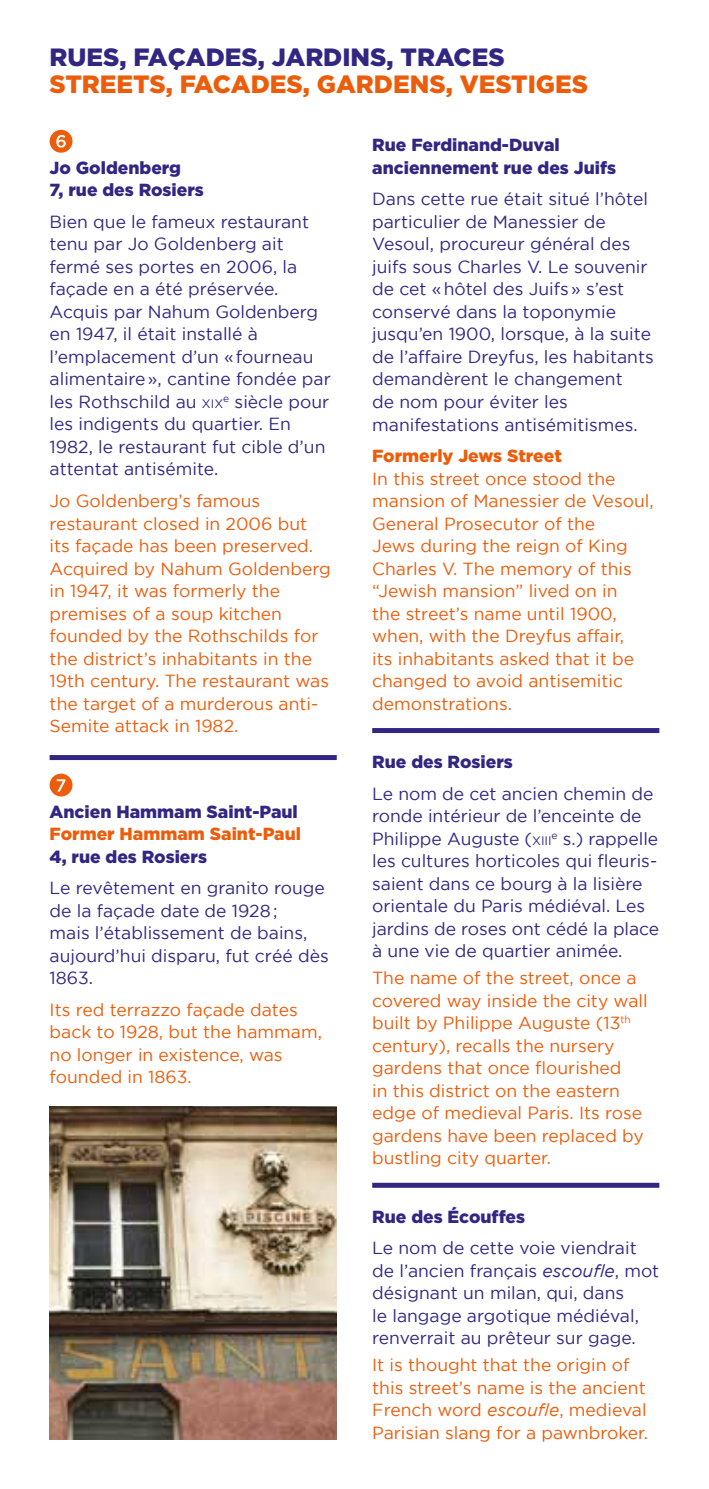
<style>
.page{position:relative;width:709px;height:1489px;background:#fff}
.page>*{position:absolute;margin:0;border:0;box-sizing:border-box;transform-origin:0 0}
.t1{font:900 25px "Gotham";color:#eb5d0b}
.t2{font:900 25px "Gotham";color:#312783}
.t3{font:17.5px/22.5px "Gotham";color:#312783}
.t4{font:17.5px/22.5px "Gotham";color:#eb5d0b}
.t5{font:900 17.5px/22.5px "Gotham";color:#312783}
.t6{font:900 17.5px "Gotham";color:#eb5d0b}
.s1{font-size:12.25px}
.s2{font-style:italic}
</style>
<div class="page">
<div style="left:50px;top:130px;width:22px;height:23px;background:#eb5d0b;border-radius:50%"></div>
<svg style="left:56px;top:135px;width:10px;height:13px"></svg>
<div style="left:50px;top:755px;width:287px;height:5px;background:#312783"></div>
<div style="left:50px;top:773px;width:22px;height:23px;background:#eb5d0b;border-radius:50%"></div>
<svg style="left:57px;top:779px;width:8px;height:12px"></svg>
<div style="left:372px;top:728px;width:287px;height:5px;background:#312783"></div>
<div style="left:372px;top:1182px;width:287px;height:5px;background:#312783"></div>
<img style="left:50px;top:1106px;width:287px;height:333px">
<h1 class="t2" style="left:50px;top:42px;width:456px">RUES, FAÇADES, JARDINS, TRACES</h1>
<h1 class="t1" style="left:50px;top:69px;width:540px">STREETS, FACADES, GARDENS, VESTIGES</h1>
<p class="t5" style="left:50px;top:156px;width:156px">Jo Goldenberg<br>7, rue des Rosiers</p>
<p class="t3" style="left:50px;top:210px;width:283px">Bien que le fameux restaurant tenu par Jo Goldenberg ait fermé ses portes en 2006, la façade en a été préservée.<br>Acquis par Nahum Goldenberg en 1947, il était installé à l’emplacement d’un «fourneau alimentaire», cantine fondée par les Rothschild au <span class="s1">XIX</span><sup>e</sup> siècle pour les indigents du quartier. En<br>1982, le restaurant fut cible d’un attentat antisémite.</p>
<p class="t4" style="left:50px;top:489px;width:283px">Jo Goldenberg’s famous restaurant closed in 2006 but its façade has been preserved.<br>Acquired by Nahum Goldenberg in 1947, it was formerly the premises of a soup kitchen founded by the Rothschilds for the district’s inhabitants in the<br>19th century. The restaurant was the target of a murderous anti-<br>Semite attack in 1982.</p>
<p class="t5" style="left:50px;top:799px;width:250px">Ancien Hammam Saint-Paul</p>
<p class="t6" style="left:50px;top:823px;width:253px">Former Hammam Saint-Paul</p>
<p class="t5" style="left:50px;top:844px;width:159px">4, rue des Rosiers</p>
<p class="t3" style="left:50px;top:876px;width:281px">Le revêtement en granito rouge de la façade date de 1928;<br>mais l’établissement de bains, aujourd’hui disparu, fut créé dès<br>1863.</p>
<p class="t4" style="left:50px;top:998px;width:274px">Its red terrazzo façade dates back to 1928, but the hammam, no longer in existence, was founded in 1863.</p>
<p class="t5" style="left:372px;top:133px;width:245px">Rue Ferdinand-Duval anciennement rue des Juifs</p>
<p class="t3" style="left:372px;top:188px;width:283px">Dans cette rue était situé l’hôtel particulier de Manessier de<br>Vesoul, procureur général des juifs sous Charles V. Le souvenir de cet «hôtel des Juifs» s’est conservé dans la toponymie jusqu’en 1900, lorsque, à la suite de l’affaire Dreyfus, les habitants demandèrent le changement<br>de nom pour éviter les manifestations antisémitismes.</p>
<p class="t6" style="left:372px;top:445px;width:191px">Formerly Jews Street</p>
<p class="t4" style="left:372px;top:467px;width:283px">In this street once stood the mansion of Manessier de Vesoul,<br>General Prosecutor of the<br>Jews during the reign of King<br>Charles V. The memory of this “Jewish mansion” lived on in<br>the street’s name until 1900, when, with the Dreyfus affair,<br>its inhabitants asked that it be changed to avoid antisemitic demonstrations.</p>
<p class="t5" style="left:372px;top:750px;width:142px">Rue des Rosiers</p>
<p class="t3" style="left:372px;top:781px;width:288px">Le nom de cet ancien chemin de ronde intérieur de l’enceinte de<br>Philippe Auguste (<span class="s1">XIII</span><sup>e</sup> s.) rappelle les cultures horticoles qui fleuris&shy;saient dans ce bourg à la lisière orientale du Paris médiéval. Les jardins de roses ont cédé la place à une vie de quartier animée.</p>
<p class="t4" style="left:372px;top:966px;width:277px">The name of the street, once a covered way inside the city wall built by Philippe Auguste (13<sup>th </sup>century), recalls the nursery gardens that once flourished<br>in this district on the eastern edge of medieval Paris. Its rose gardens have been replaced by bustling city quarter.</p>
<p class="t5" style="left:372px;top:1204px;width:154px">Rue des Écouffes</p>
<p class="t3" style="left:372px;top:1236px;width:289px">Le nom de cette voie viendrait de l’ancien français <span class="s2">escoufle</span>, mot désignant un milan, qui, dans<br>le langage argotique médiéval, renverrait au prêteur sur gage.</p>
<p class="t4" style="left:372px;top:1353px;width:277px">It is thought that the origin of this street’s name is the ancient<br>French word <span class="s2">escoufle</span>, medieval<br>Parisian slang for a pawnbroker.</p>
</div>
